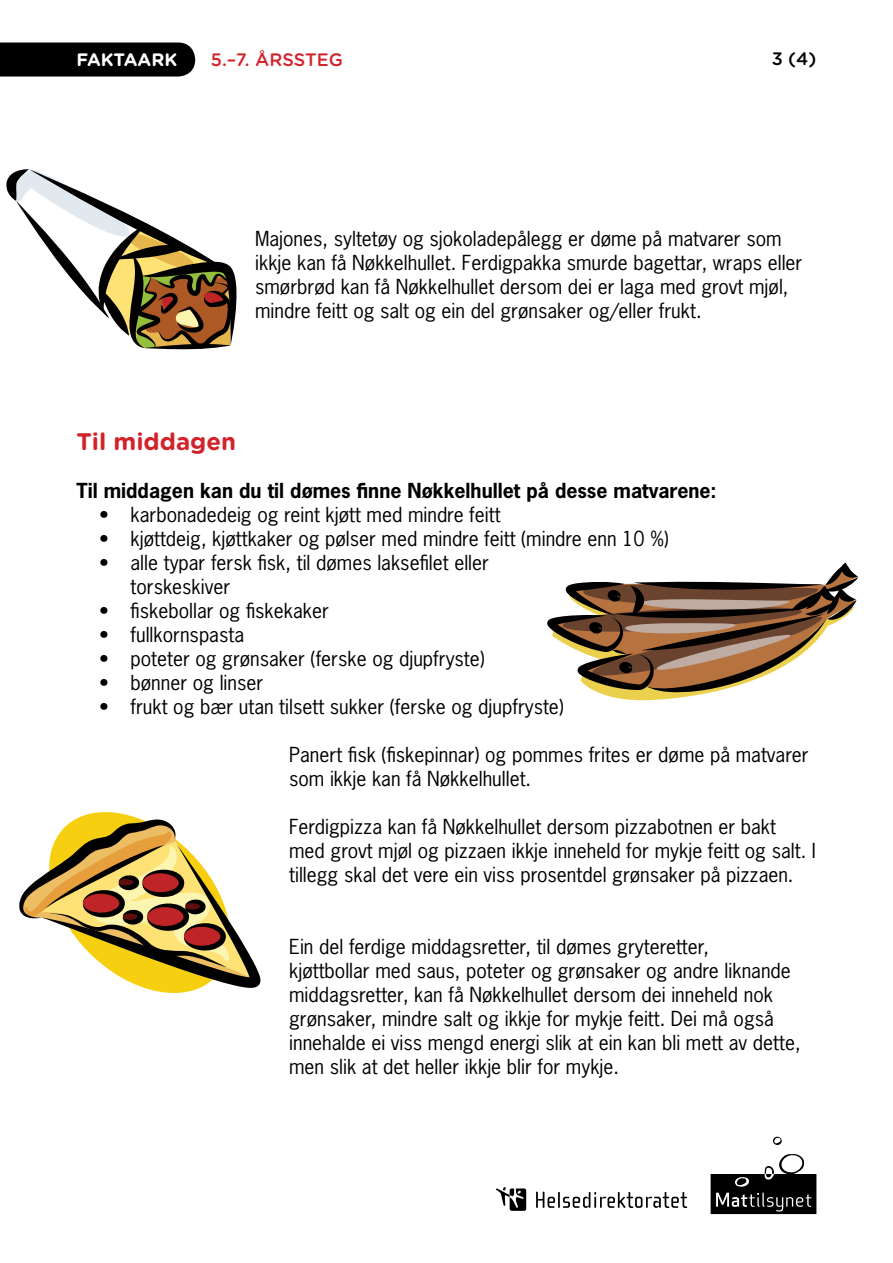
<style>
.page{position:relative;width:893px;height:1263px;background:#fff}
.page>*{position:absolute;margin:0;border:0;box-sizing:border-box;transform-origin:0 0}
.t1{font:700 24px "Gotham Rounded";color:#d2232a}
.t2{font:19.5px/24px "News Gothic";color:#000}
.t3{font:700 19.5px "News Gothic";color:#000}
.t4{font:500 18px "Gotham Rounded";color:#d2232a}
.t5{font:700 18px "Gotham Rounded";letter-spacing:-.005em;color:#fff}
.t6{font:500 18px "Gotham Rounded";color:#000}
</style>
<div class="page">
<svg style="left:773px;top:1137px;width:9px;height:8px"></svg>
<svg style="left:711px;top:1154px;width:105px;height:60px"></svg>
<div style="left:0;top:43px;width:195px;height:34px;background:#000"></div>
<svg style="left:496px;top:1187px;width:30px;height:24px"></svg>
<svg style="left:536px;top:1191px;width:151px;height:17px"></svg>
<svg style="left:547px;top:563px;width:311px;height:138px"></svg>
<svg style="left:6px;top:169px;width:231px;height:181px"></svg>
<svg style="left:19px;top:812px;width:242px;height:181px"></svg>
<p class="t5" style="left:77px;top:46px;width:102px">FAKTAARK</p>
<p class="t4" style="left:211px;top:46px;width:133px">5.–7. ÅRSSTEG</p>
<p class="t6" style="left:772px;top:46px;width:46px">3 (4)</p>
<p class="t2" style="left:255px;top:226px;width:549px">Majones, syltetøy og sjokoladepålegg er døme på matvarer som ikkje kan få Nøkkelhullet. Ferdigpakka smurde bagettar, wraps eller smørbrød kan få Nøkkelhullet dersom dei er laga med grovt mjøl, mindre feitt og salt og ein del grønsaker og/eller frukt.</p>
<p class="t1" style="left:77px;top:424px;width:161px">Til middagen</p>
<p class="t3" style="left:77px;top:478px;width:642px">Til middagen kan du til dømes finne Nøkkelhullet på desse matvarene:</p>
<p class="t2" style="left:99px;top:502px;width:403px">• karbonadedeig og reint kjøtt med mindre feitt</p>
<p class="t2" style="left:99px;top:526px;width:571px">• kjøttdeig, kjøttkaker og pølser med mindre feitt (mindre enn 10 %)</p>
<p class="t2" style="left:131px;top:550px;width:360px;text-indent:-31px">• alle typar fersk fisk, til dømes laksefilet eller torskeskiver</p>
<p class="t2" style="left:99px;top:598px;width:231px">• fiskebollar og fiskekaker</p>
<p class="t2" style="left:99px;top:622px;width:147px">• fullkornspasta</p>
<p class="t2" style="left:99px;top:646px;width:387px">• poteter og grønsaker (ferske og djupfryste)</p>
<p class="t2" style="left:99px;top:670px;width:166px">• bønner og linser</p>
<p class="t2" style="left:99px;top:694px;width:466px">• frukt og bær utan tilsett sukker (ferske og djupfryste)</p>
<p class="t2" style="left:289px;top:742px;width:521px">Panert fisk (fiskepinnar) og pommes frites er døme på matvarer som ikkje kan få Nøkkelhullet.</p>
<p class="t2" style="left:289px;top:814px;width:528px">Ferdigpizza kan få Nøkkelhullet dersom pizzabotnen er bakt med grovt mjøl og pizzaen ikkje inneheld for mykje feitt og salt. I tillegg skal det vere ein viss prosentdel grønsaker på pizzaen.</p>
<p class="t2" style="left:289px;top:934px;width:513px">Ein del ferdige middagsretter, til dømes gryteretter,<br>kjøttbollar med saus, poteter og grønsaker og andre liknande middagsretter, kan få Nøkkelhullet dersom dei inneheld nok grønsaker, mindre salt og ikkje for mykje feitt. Dei må også innehalde ei viss mengd energi slik at ein kan bli mett av dette, men slik at det heller ikkje blir for mykje.</p>
</div>
